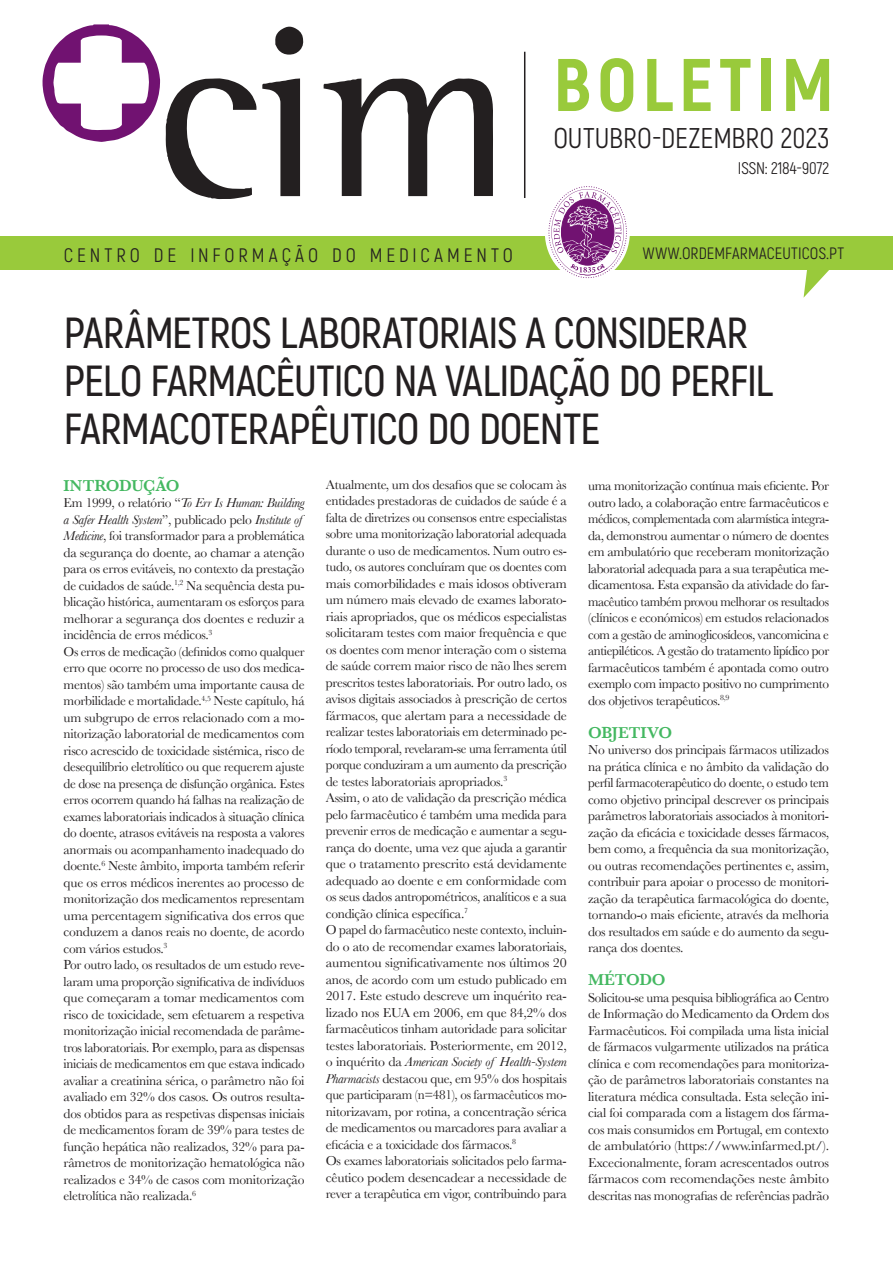
<style>
.page{position:relative;width:893px;height:1263px;background:#fff}
.page>*{position:absolute;margin:0;border:0;box-sizing:border-box;transform-origin:0 0}
.t1{font:800 74.25px "Akrobat";letter-spacing:.075em;color:#99ca3b}
.Titulo{font:600 43.5px/48px "Akrobat";letter-spacing:-.02em;color:#231f20}
.t2{font:28.5px "Akrobat";color:#231f20}
.t3{font:19.5px "Akrobat";letter-spacing:.2em;color:#231f20}
.t4{font:16.8px "Akrobat";letter-spacing:-.005em;color:#231f20}
.t5{font:16.5px "Akrobat";letter-spacing:.01em;color:#231f20}
.subtitulo{font:600 16.5px "Baskerville";letter-spacing:-.02em;color:#44b861}
.texto{font:13.5px/16.5px "Baskerville";letter-spacing:-.02em;color:#231f20;text-align:justify}
.s1{font-style:italic}
</style>
<div class="page">
<div style="left:0;top:237px;width:893px;height:33px;background:#99ca3b"></div>
<svg style="left:42px;top:24px;width:118px;height:118px"></svg>
<svg style="left:324px;top:78px;width:169px;height:118px"></svg>
<svg style="left:166px;top:78px;width:134px;height:121px"></svg>
<svg style="left:275px;top:26px;width:29px;height:29px"></svg>
<hr style="left:524px;top:52px;width:1px;height:146px;background:#231f20">
<svg style="left:804px;top:270px;width:25px;height:27px"></svg>
<div style="left:545px;top:183px;width:85px;height:98px;background:#fff;border-radius:50%"></div>
<svg style="left:548px;top:186px;width:79px;height:92px"></svg>
<p class="t1" style="left:553px;top:38px;width:282px">BOLETIM</p>
<p class="t2" style="left:553px;top:121px;width:277px">OUTUBRO-DEZEMBRO 2023</p>
<p class="t3" style="left:64px;top:244px;width:451px">CENTRO DE INFORMAÇÃO DO MEDICAMENTO</p>
<p class="t4" style="left:738px;top:158px;width:93px">ISSN: 2184-9072</p>
<p class="t5" style="left:643px;top:244px;width:203px">WWW.ORDEMFARMACEUTICOS.PT</p>
<p class="Titulo" style="left:64px;top:308px;width:711px">PARÂMETROS LABORATORIAIS A CONSIDERAR<br>PELO FARMACÊUTICO NA VALIDAÇÃO DO PERFIL<br>FARMACOTERAPÊUTICO DO DOENTE</p>
<p class="subtitulo" style="left:64px;top:475px;width:117px">INTRODUÇÃO</p>
<p class="texto" style="left:64px;top:494px;width:243px;text-align:left">Em 1999, o relatório “<span class="s1">To Err Is Human: Building a Safer Health System</span>”, publicado pelo <span class="s1">Institute of Medicine</span>, foi transformador para a problemática da segurança do doente, ao chamar a atenção para os erros evitáveis, no contexto da prestação de cuidados de saúde.<sup>1,2</sup> Na sequência desta pu&shy;blicação histórica, aumentaram os esforços para melhorar a segurança dos doentes e reduzir a incidência de erros médicos.<sup>3</sup></p>
<p class="texto" style="left:64px;top:643px;width:243px">Os erros de medicação (definidos como qualquer erro que ocorre no processo de uso dos medica&shy;mentos) são também uma importante causa de morbilidade e mortalidade.<sup>4,5</sup> Neste capítulo, há um subgrupo de erros relacionado com a mo&shy;nitorização laboratorial de medicamentos com risco acrescido de toxicidade sistémica, risco de desequilíbrio eletrolítico ou que requerem ajuste de dose na presença de disfunção orgânica. Estes erros ocorrem quando há falhas na realização de exames laboratoriais indicados à situação clínica do doente, atrasos evitáveis na resposta a valores anormais ou acompanhamento inadequado do doente.<sup>6</sup> Neste âmbito, importa também referir que os erros médicos inerentes ao processo de monitorização dos medicamentos representam uma percentagem significativa dos erros que conduzem a danos reais no doente, de acordo com vários estudos.<sup>3</sup></p>
<p class="texto" style="left:64px;top:956px;width:243px">Por outro lado, os resultados de um estudo reve&shy;laram uma proporção significativa de indivíduos que começaram a tomar medicamentos com risco de toxicidade, sem efetuarem a respetiva monitorização inicial recomendada de parâme&shy;tros laboratoriais. Por exemplo, para as dispensas iniciais de medicamentos em que estava indicado avaliar a creatinina sérica, o parâmetro não foi avaliado em 32% dos casos. Os outros resulta&shy;dos obtidos para as respetivas dispensas iniciais de medicamentos foram de 39% para testes de função hepática não realizados, 32% para pa&shy;râmetros de monitorização hematológica não realizados e 34% de casos com monitorização eletrolítica não realizada.<sup>6</sup></p>
<p class="texto" style="left:326px;top:476px;width:243px">Atualmente, um dos desafios que se colocam às entidades prestadoras de cuidados de saúde é a falta de diretrizes ou consensos entre especialistas sobre uma monitorização laboratorial adequada durante o uso de medicamentos. Num outro es&shy;tudo, os autores concluíram que os doentes com mais comorbilidades e mais idosos obtiveram um número mais elevado de exames laborato&shy;riais apropriados, que os médicos especialistas solicitaram testes com maior frequência e que os doentes com menor interação com o sistema de saúde correm maior risco de não lhes serem prescritos testes laboratoriais. Por outro lado, os avisos digitais associados à prescrição de certos fármacos, que alertam para a necessidade de realizar testes laboratoriais em determinado pe&shy;ríodo temporal, revelaram-se uma ferramenta útil porque conduziram a um aumento da prescrição de testes laboratoriais apropriados.<sup>3</sup></p>
<p class="texto" style="left:326px;top:789px;width:243px">Assim, o ato de validação da prescrição médica pelo farmacêutico é também uma medida para prevenir erros de medicação e aumentar a segu&shy;rança do doente, uma vez que ajuda a garantir que o tratamento prescrito está devidamente adequado ao doente e em conformidade com os seus dados antropométricos, analíticos e a sua condição clínica específica.<sup>7</sup></p>
<p class="texto" style="left:326px;top:921px;width:243px">O papel do farmacêutico neste contexto, incluin&shy;do o ato de recomendar exames laboratoriais, aumentou significativamente nos últimos 20 anos, de acordo com um estudo publicado em 2017. Este estudo descreve um inquérito rea&shy;lizado nos EUA em 2006, em que 84,2% dos farmacêuticos tinham autoridade para solicitar testes laboratoriais. Posteriormente, em 2012, o inquérito da <span class="s1">American Society of Health-System Pharmacists</span> destacou que, em 95% dos hospitais que participaram (n=481), os farmacêuticos mo&shy;nitorizavam, por rotina, a concentração sérica de medicamentos ou marcadores para avaliar a eficácia e a toxicidade dos fármacos.<sup>8</sup></p>
<p class="texto" style="left:326px;top:1152px;width:243px">Os exames laboratoriais solicitados pelo farma&shy;cêutico podem desencadear a necessidade de rever a terapêutica em vigor, contribuindo para</p>
<p class="texto" style="left:588px;top:477px;width:243px">uma monitorização contínua mais eficiente. Por outro lado, a colaboração entre farmacêuticos e médicos, complementada com alarmística integra&shy;da, demonstrou aumentar o número de doentes em ambulatório que receberam monitorização laboratorial adequada para a sua terapêutica me&shy;dicamentosa. Esta expansão da atividade do far&shy;macêutico também provou melhorar os resultados (clínicos e económicos) em estudos relacionados com a gestão de aminoglicosídeos, vancomicina e antiepiléticos. A gestão do tratamento lipídico por farmacêuticos também é apontada como outro exemplo com impacto positivo no cumprimento dos objetivos terapêuticos.<sup>8,9</sup></p>
<p class="subtitulo" style="left:588px;top:722px;width:86px">OBJETIVO</p>
<p class="texto" style="left:588px;top:741px;width:242px">No universo dos principais fármacos utilizados na prática clínica e no âmbito da validação do perfil farmacoterapêutico do doente, o estudo tem como objetivo principal descrever os principais parâmetros laboratoriais associados à monitori&shy;zação da eficácia e toxicidade desses fármacos, bem como, a frequência da sua monitorização, ou outras recomendações pertinentes e, assim, contribuir para apoiar o processo de monitori&shy;zação da terapêutica farmacológica do doente, tornando-o mais eficiente, através da melhoria dos resultados em saúde e do aumento da segu&shy;rança dos doentes.</p>
<p class="subtitulo" style="left:588px;top:970px;width:79px">MÉTODO</p>
<p class="texto" style="left:588px;top:989px;width:243px">Solicitou-se uma pesquisa bibliográfica ao Centro de Informação do Medicamento da Ordem dos Farmacêuticos. Foi compilada uma lista inicial de fármacos vulgarmente utilizados na prática clínica e com recomendações para monitoriza&shy;ção de parâmetros laboratoriais constantes na literatura médica consultada. Esta seleção ini&shy;cial foi comparada com a listagem dos fárma&shy;cos mais consumidos em Portugal, em contexto de ambulatório (https://www.infarmed.pt/).<br>Excecionalmente, foram acrescentados outros fármacos com recomendações neste âmbito descritas nas monografias de referências padrão</p>
</div>
